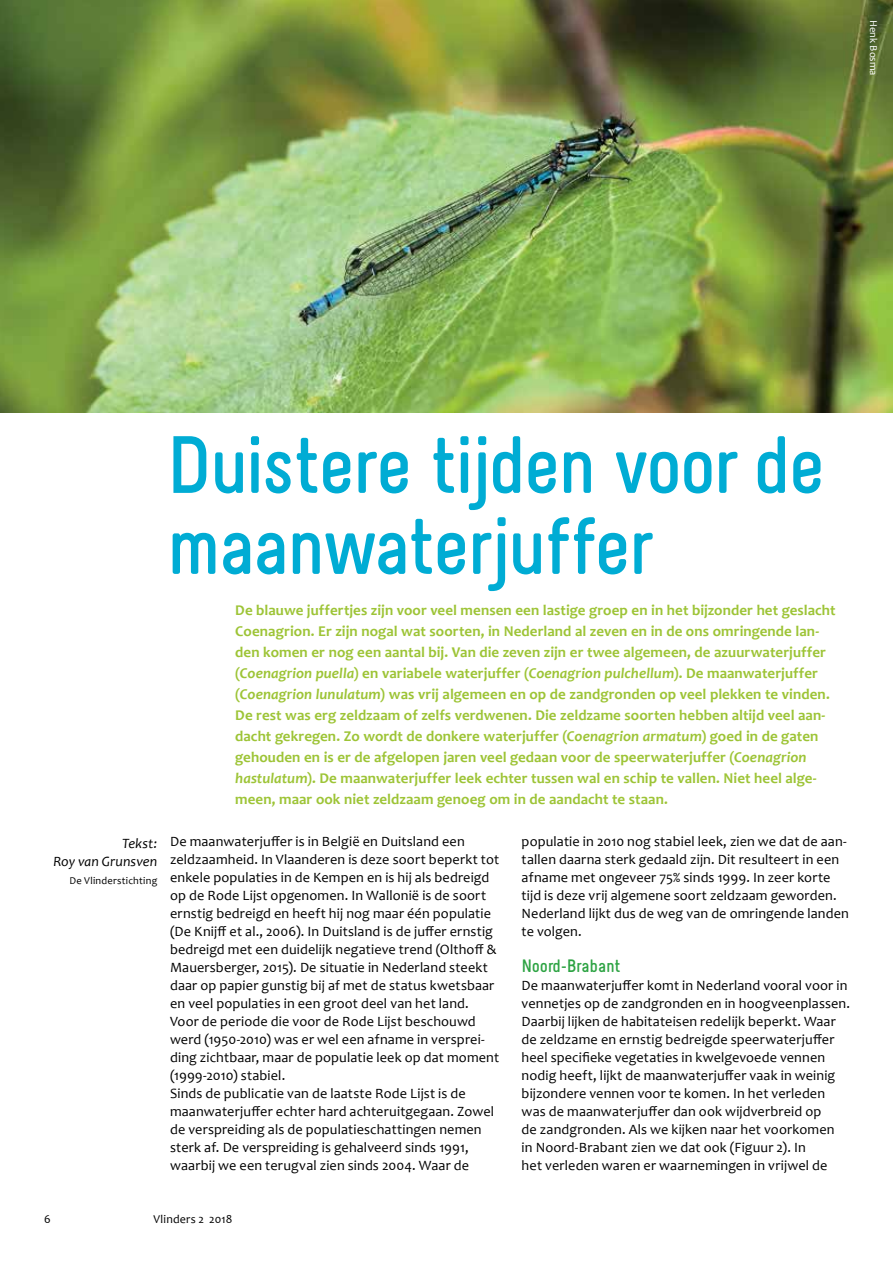
<style>
.page{position:relative;width:893px;height:1263px;background:#fff}
.page>*{position:absolute;margin:0;border:0;box-sizing:border-box;transform-origin:0 0}
.t1{font:700 81px/81px "Melbourne";letter-spacing:-.03em;color:#00acd4}
.t2{font:700 18px "Melbourne";color:#2da343}
.t3{font:700 15px/21px "Candara";letter-spacing:.005em;color:#9dc436}
.t4{font:14.25px/18px "Candara";letter-spacing:.01em;color:#000}
.t5{font:italic 14.25px/18px "Candara";letter-spacing:.005em;color:#000;text-align:right}
.t6{font:12px "Candara";letter-spacing:.015em;color:#000}
.t7{font:10.5px "Candara";letter-spacing:.025em;color:#000}
.t8{font:10.5px "Candara";color:#fff}
.s1{font-style:italic}
</style>
<div class="page">
<img style="left:0;top:0;width:893px;height:412px">
<p class="t8" style="left:880px;top:20px;width:57px;rotate:90deg">Henk Bosma</p>
<h1 class="t1" style="left:166px;top:425px;width:661px">Duistere tijden voor de maanwaterjuffer</h1>
<p class="t5" style="left:53px;top:834px;width:105px">Tekst:<br>Roy van Grunsven</p>
<p class="t7" style="left:70px;top:874px;width:89px">De Vlinderstichting</p>
<p class="t3" style="left:235px;top:599px;width:602px">De blauwe juffertjes zijn voor veel mensen een lastige groep en in het bijzonder het geslacht Coenagrion. Er zijn nogal wat soorten, in Nederland al zeven en in de ons omringende lan&shy;den komen er nog een aantal bij. Van die zeven zijn er twee algemeen, de azuurwaterjuffer (<span class="s1">Coenagrion puella</span>) en variabele waterjuffer (<span class="s1">Coenagrion pulchellum</span>). De maanwaterjuffer (<span class="s1">Coenagrion lunulatum</span>) was vrij algemeen en op de zandgronden op veel plekken te vinden.<br>De rest was erg zeldzaam of zelfs verdwenen. Die zeldzame soorten hebben altijd veel aan&shy;dacht gekregen. Zo wordt de donkere waterjuffer (<span class="s1">Coenagrion armatum</span>) goed in de gaten gehouden en is er de afgelopen jaren veel gedaan voor de speerwaterjuffer (<span class="s1">Coenagrion hastulatum</span>). De maanwaterjuffer leek echter tussen wal en schip te vallen. Niet heel alge&shy;meen, maar ook niet zeldzaam genoeg om in de aandacht te staan.</p>
<p class="t4" style="left:170px;top:832px;width:331px">De maanwaterjuffer is in België en Duitsland een zeldzaamheid. In Vlaanderen is deze soort beperkt tot enkele populaties in de Kempen en is hij als bedreigd op de Rode Lijst opgenomen. In Wallonië is de soort ernstig bedreigd en heeft hij nog maar één populatie (De Knijff et al., 2006). In Duitsland is de juffer ernstig bedreigd met een duidelijk negatieve trend (Olthoff &amp; Mauersberger, 2015). De situatie in Nederland steekt daar op papier gunstig bij af met de status kwetsbaar en veel populaties in een groot deel van het land.<br>Voor de periode die voor de Rode Lijst beschouwd werd (1950-2010) was er wel een afname in versprei&shy;ding zichtbaar, maar de populatie leek op dat moment (1999-2010) stabiel.<br>Sinds de publicatie van de laatste Rode Lijst is de maanwaterjuffer echter hard achteruitgegaan. Zowel de verspreiding als de populatieschattingen nemen sterk af. De verspreiding is gehalveerd sinds 1991, waarbij we een terugval zien sinds 2004. Waar de</p>
<p class="t4" style="left:522px;top:832px;width:329px">populatie in 2010 nog stabiel leek, zien we dat de aan&shy;tallen daarna sterk gedaald zijn. Dit resulteert in een afname met ongeveer 75% sinds 1999. In zeer korte tijd is deze vrij algemene soort zeldzaam geworden.<br>Nederland lijkt dus de weg van de omringende landen te volgen.</p>
<p class="t2" style="left:522px;top:955px;width:100px">Noord-Brabant</p>
<p class="t4" style="left:522px;top:976px;width:330px">De maanwaterjuffer komt in Nederland vooral voor in vennetjes op de zandgronden en in hoogveenplassen.<br>Daarbij lijken de habitateisen redelijk beperkt. Waar de zeldzame en ernstig bedreigde speerwaterjuffer heel specifieke vegetaties in kwelgevoede vennen nodig heeft, lijkt de maanwaterjuffer vaak in weinig bijzondere vennen voor te komen. In het verleden was de maanwaterjuffer dan ook wijdverbreid op<br>de zandgronden. Als we kijken naar het voorkomen<br>in Noord-Brabant zien we dat ook (Figuur 2). In<br>het verleden waren er waarnemingen in vrijwel de</p>
<p class="t6" style="left:44px;top:1211px;width:8px">6</p>
<p class="t6" style="left:154px;top:1211px;width:80px">Vlinders 2 2018</p>
</div>
